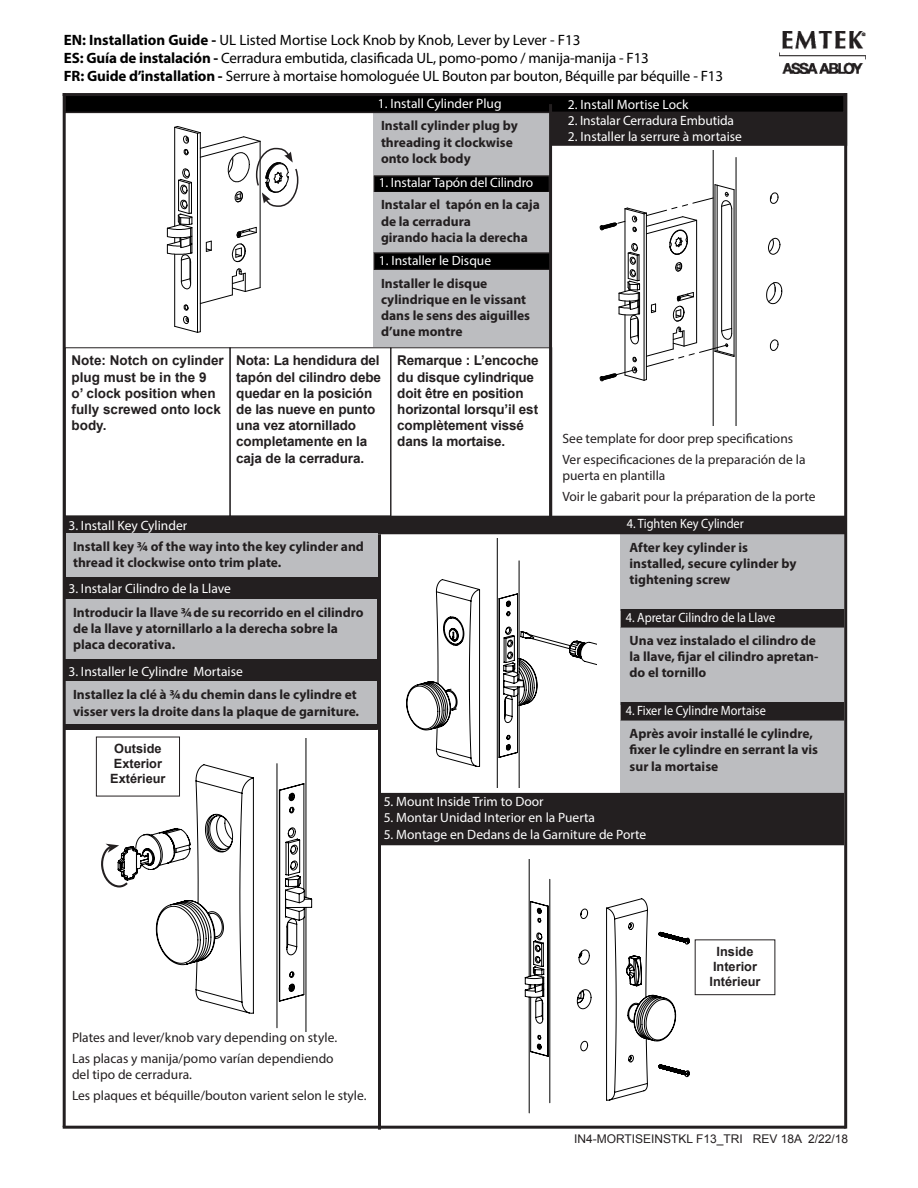
<style>
.page{position:relative;width:918px;height:1188px;background:#fff}
.page>*{position:absolute;margin:0;border:0;box-sizing:border-box;transform-origin:0 0}
.t1{font:15px "Myriad Pro";letter-spacing:-.01em;color:#000}
.t2{font:700 13.5px/16.2px "Myriad Pro";color:#231f20}
.t3{font:700 13.5px/16.2px "Arial";letter-spacing:-.01em;color:#231f20}
.t4{font:13.5px "Myriad Pro";color:#fff}
.t5{font:13.5px/16.2px "Myriad Pro";color:#231f20}
.t6{font:13.5px "Myriad Pro";color:#fff;scale:.91 1}
.t7{font:700 12.75px "Arial";color:#231f20}
.t8{font:12px "Arial";color:#231f20}
.s1{font-weight:700}
</style>
<div class="page">
<div style="left:65px;top:522px;width:312px;height:207px;background:#231f20"></div>
<div style="left:374px;top:176px;width:175px;height:16px;background:#000"></div>
<div style="left:374px;top:175px;width:176px;height:18px;border:2px solid #231f20"></div>
<div style="left:374px;top:113px;width:175px;height:62px;background:#bcbdc0"></div>
<div style="left:374px;top:192px;width:176px;height:61px;background:#bcbdc0"></div>
<svg style="left:406px;top:539px;width:191px;height:248px"></svg>
<div style="left:621px;top:534px;width:223px;height:77px;background:#bcbdc0"></div>
<div style="left:621px;top:627px;width:223px;height:78px;background:#bcbdc0"></div>
<div style="left:621px;top:721px;width:223px;height:74px;background:#bcbdc0"></div>
<div style="left:551px;top:97px;width:295px;height:48px;background:#231f20"></div>
<div style="left:551px;top:96px;width:296px;height:50px;border:2px solid #231f20"></div>
<hr style="left:736px;top:157px;width:1px;height:269px;background:#000">
<svg style="left:770px;top:339px;width:9px;height:12px"></svg>
<hr style="left:713px;top:150px;width:1px;height:276px;background:#000">
<svg style="left:769px;top:192px;width:10px;height:12px"></svg>
<svg style="left:768px;top:238px;width:13px;height:17px"></svg>
<svg style="left:766px;top:282px;width:17px;height:22px"></svg>
<svg style="left:599px;top:184px;width:136px;height:198px"></svg>
<div style="left:65px;top:95px;width:779px;height:17px;background:#000"></div>
<div style="left:64px;top:95px;width:781px;height:18px;border:2px solid #231f20"></div>
<div style="left:374px;top:253px;width:176px;height:17px;background:#000"></div>
<div style="left:374px;top:252px;width:177px;height:18px;border:2px solid #231f20"></div>
<div style="left:382px;top:794px;width:461px;height:51px;background:#231f20"></div>
<div style="left:381px;top:793px;width:463px;height:52px;border:2px solid #231f20"></div>
<div style="left:621px;top:610px;width:222px;height:17px;background:#231f20"></div>
<div style="left:621px;top:609px;width:223px;height:19px;border:2px solid #231f20"></div>
<div style="left:621px;top:703px;width:222px;height:17px;background:#231f20"></div>
<div style="left:621px;top:702px;width:223px;height:19px;border:2px solid #231f20"></div>
<div style="left:64px;top:516px;width:781px;height:18px;background:#231f20"></div>
<div style="left:374px;top:270px;width:176px;height:77px;background:#bcbdc0"></div>
<hr style="left:378px;top:534px;width:3px;height:596px;background:#231f20">
<div style="left:230px;top:347px;width:161px;height:169px;border:1px solid #231f20"></div>
<svg style="left:101px;top:844px;width:16px;height:44px"></svg>
<svg style="left:117px;top:738px;width:196px;height:294px"></svg>
<hr style="left:549px;top:104px;width:3px;height:414px;background:#231f20">
<svg style="left:524px;top:860px;width:166px;height:254px"></svg>
<div style="left:96px;top:737px;width:84px;height:59px;border:1px solid #231f20"></div>
<div style="left:695px;top:939px;width:80px;height:56px;border:1px solid #231f20"></div>
<svg style="left:166px;top:126px;width:133px;height:224px"></svg>
<div style="left:391px;top:347px;width:161px;height:171px;border:1px solid #231f20"></div>
<img style="left:779px;top:31px;width:87px;height:43px">
<div style="left:66px;top:534px;width:311px;height:43px;background:#bcbdc0"></div>
<div style="left:66px;top:599px;width:311px;height:60px;background:#bcbdc0"></div>
<div style="left:66px;top:682px;width:311px;height:42px;background:#bcbdc0"></div>
<hr style="left:63px;top:93px;width:3px;height:1034px;background:#231f20">
<hr style="left:844px;top:93px;width:3px;height:1036px;background:#231f20">
<hr style="left:63px;top:93px;width:784px;height:3px;background:#231f20">
<hr style="left:63px;top:1126px;width:783px;height:3px;background:#231f20">
<p class="t1" style="left:64px;top:31px;width:518px"><span class="s1">EN: Installation Guide -</span> UL Listed Mortise Lock Knob by Knob, Lever by Lever - F13</p>
<p class="t1" style="left:64px;top:49px;width:587px"><span class="s1">ES: Guía de instalación -</span> Cerradura embutida, clasificada UL, pomo-pomo / manija-manija - F13</p>
<p class="t1" style="left:64px;top:67px;width:661px"><span class="s1">FR: Guide d’installation -</span> Serrure à mortaise homologuée UL Bouton par bouton, Béquille par béquille - F13</p>
<p class="t4" style="left:378px;top:95px;width:125px">1. Install Cylinder Plug</p>
<p class="t2" style="left:381px;top:117px;width:138px">Install cylinder plug by threading it clockwise onto lock body</p>
<p class="t2" style="left:381px;top:196px;width:161px">Instalar el tapón en la caja de la cerradura</p>
<p class="t2" style="left:381px;top:229px;width:148px">girando hacia la derecha</p>
<p class="t4" style="left:379px;top:175px;width:156px">1. Instalar Tapón del Cilindro</p>
<p class="t4" style="left:379px;top:252px;width:114px">1. Installer le Disque</p>
<p class="t2" style="left:381px;top:275px;width:151px">Installer le disque cylindrique en le vissant dans le sens des aiguilles d’une montre</p>
<p class="t3" style="left:72px;top:353px;width:154px">Note: Notch on cylinder plug must be in the 9<br>o’ clock position when fully screwed onto lock body.</p>
<p class="t3" style="left:236px;top:353px;width:146px">Nota: La hendidura del tapón del cilindro debe quedar en la posición de las nueve en punto una vez atornillado completamente en la caja de la cerradura.</p>
<p class="t3" style="left:397px;top:353px;width:143px">Remarque : L’encoche du disque cylindrique doit être en position horizontal lorsqu’il est complètement vissé dans la mortaise.</p>
<p class="t4" style="left:568px;top:96px;width:122px">2. Install Mortise Lock</p>
<p class="t4" style="left:568px;top:112px;width:168px">2. Instalar Cerradura Embutida</p>
<p class="t4" style="left:568px;top:128px;width:176px">2. Installer la serrure à mortaise</p>
<p class="t5" style="left:562px;top:430px;width:232px">See template for door prep specifications</p>
<p class="t5" style="left:562px;top:451px;width:245px">Ver especificaciones de la preparación de la puerta en plantilla</p>
<p class="t5" style="left:562px;top:488px;width:255px">Voir le gabarit pour la préparation de la porte</p>
<p class="t4" style="left:68px;top:517px;width:120px">3. Install Key Cylinder</p>
<p class="t6" style="left:627px;top:515px;width:130px">4. Tighten Key Cylinder</p>
<p class="t2" style="left:73px;top:538px;width:292px">Install key 3/4 of the way into the key cylinder and thread it clockwise onto trim plate.</p>
<p class="t2" style="left:73px;top:604px;width:292px">Introducir la llave 3/4 de su recorrido en el cilindro de la llave y atornillarlo a la derecha sobre la placa decorativa.</p>
<p class="t2" style="left:73px;top:686px;width:288px">Installez la clé à 3/4 du chemin dans le cylindre et visser vers la droite dans la plaque de garniture.</p>
<p class="t4" style="left:68px;top:580px;width:164px">3. Instalar Cilindro de la Llave</p>
<p class="t4" style="left:68px;top:663px;width:176px">3. Installer le Cylindre Mortaise</p>
<p class="t7" style="left:114px;top:740px;width:49px">Outside</p>
<p class="t7" style="left:114px;top:755px;width:50px">Exterior</p>
<p class="t7" style="left:110px;top:770px;width:57px">Extérieur</p>
<p class="t2" style="left:630px;top:539px;width:120px">After key cylinder is</p>
<p class="t2" style="left:630px;top:555px;width:168px">installed, secure cylinder by tightening screw</p>
<p class="t6" style="left:626px;top:609px;width:166px">4. Apretar Cilindro de la Llave</p>
<p class="t2" style="left:630px;top:632px;width:190px">Una vez instalado el cilindro de la llave, fijar el cilindro apretan&shy;do el tornillo</p>
<p class="t6" style="left:626px;top:702px;width:156px">4. Fixer le Cylindre Mortaise</p>
<p class="t2" style="left:630px;top:725px;width:190px">Après avoir installé le cylindre, fixer le cylindre en serrant la vis sur la mortaise</p>
<p class="t4" style="left:384px;top:793px;width:161px">5. Mount Inside Trim to Door</p>
<p class="t4" style="left:384px;top:810px;width:213px">5. Montar Unidad Interior en la Puerta</p>
<p class="t4" style="left:384px;top:826px;width:264px">5. Montage en Dedans de la Garniture de Porte</p>
<p class="t5" style="left:72px;top:1029px;width:267px">Plates and lever/knob vary depending on style.</p>
<p class="t5" style="left:72px;top:1050px;width:263px">Las placas y manija/pomo varían dependiendo</p>
<p class="t5" style="left:72px;top:1066px;width:122px">del tipo de cerradura.</p>
<p class="t5" style="left:72px;top:1087px;width:296px">Les plaques et béquille/bouton varient selon le style.</p>
<p class="t7" style="left:717px;top:943px;width:38px">Inside</p>
<p class="t7" style="left:713px;top:958px;width:45px">Interior</p>
<p class="t7" style="left:710px;top:973px;width:53px">Intérieur</p>
<p class="t8" style="left:574px;top:1131px;width:276px">IN4-MORTISEINSTKL F13_TRI REV 18A 2/22/18</p>
</div>
